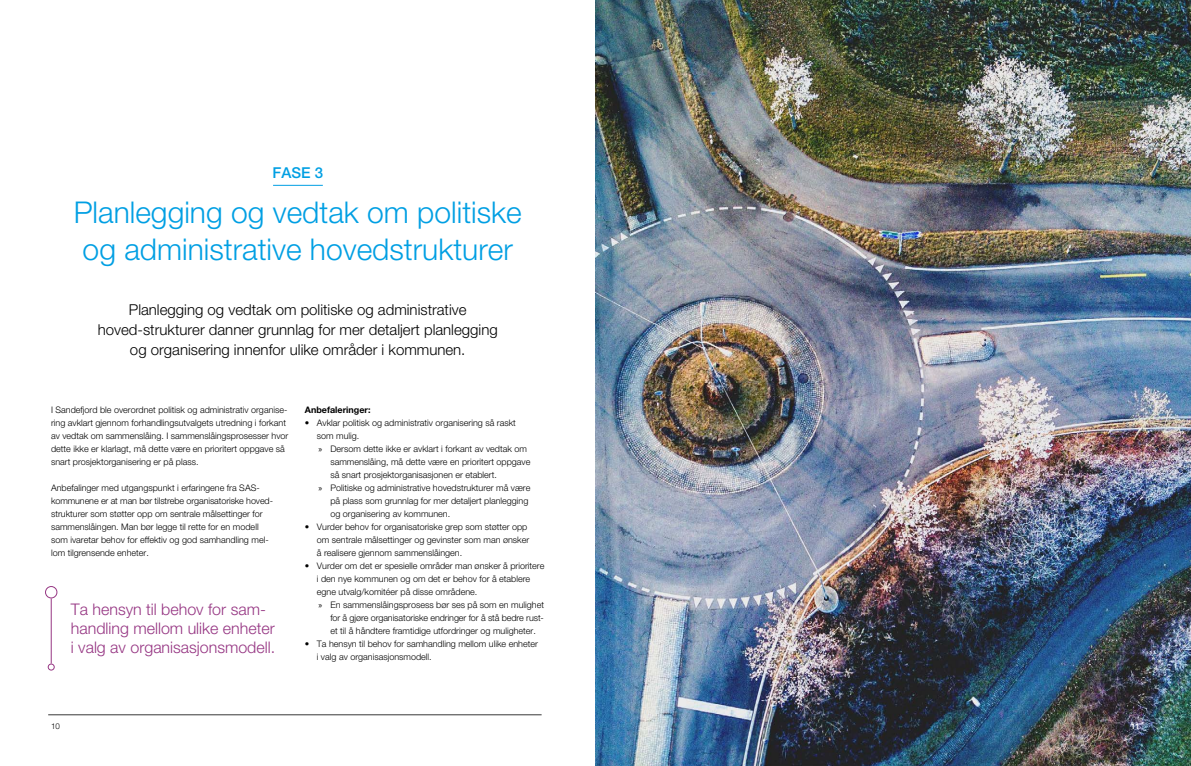
<style>
.page{position:relative;width:1191px;height:766px;background:#fff}
.page>*{position:absolute;margin:0;border:0;box-sizing:border-box;transform-origin:0 0}
.t1{font:300 30px/37px "Helvetica Neue";color:#009fe3}
.t2{font:300 16px/19px "Helvetica Neue";color:#963683}
.t3{font:300 15px/20px "Helvetica Neue";color:#000;text-align:center}
.t4{font:500 15px "Helvetica Neue";color:#009fe3}
.t5{font:300 9px/13px "Helvetica Neue";color:#000}
.t6{font:700 9px "Helvetica Neue";color:#000}
.t7{font:300 8px "Helvetica Neue";color:#000}
.t8{font:500 8px "Helvetica Neue";color:#fff}
.s1{font-family:"Myriad Pro";font-weight:400}
</style>
<div class="page">
<hr style="left:48px;top:714px;width:493px;height:1px;background:#000">
<img style="left:595px;top:0;width:596px;height:765px">
<hr style="left:51px;top:598px;width:1px;height:65px;background:#963683">
<div style="left:48px;top:663px;width:7px;height:7px;border:1px solid #963683;border-radius:50%"></div>
<div style="left:45px;top:586px;width:12px;height:12px;border:1px solid #963683;border-radius:50%"></div>
<hr style="left:273px;top:185px;width:50px;height:1px;background:#009fe3">
<h3 class="t4" style="left:272px;top:163px;width:52px">FASE 3</h3>
<h1 class="t1" style="left:74px;top:193px;width:449px">Planlegging og vedtak om politiske og administrative hovedstrukturer</h1>
<h3 class="t3" style="left:98px;top:299px;width:401px">Planlegging og vedtak om politiske og administrative hoved-strukturer danner grunnlag for mer detaljert planlegging og organisering innenfor ulike områder i kommunen.</h3>
<p class="t5" style="left:51px;top:403px;width:239px">I Sandefjord ble overordnet politisk og administrativ organise&shy;ring avklart gjennom forhandlingsutvalgets utredning i forkant av vedtak om sammenslåing. I sammenslåingsprosesser hvor dette ikke er klarlagt, må dette være en prioritert oppgave så snart prosjektorganisering er på plass.</p>
<p class="t5" style="left:51px;top:481px;width:223px">Anbefalinger med utgangspunkt i erfaringene fra SAS&shy;kommunene er at man bør tilstrebe organisatoriske hoved&shy;strukturer som støtter opp om sentrale målsettinger for sammenslåingen. Man bør legge til rette for en modell som ivaretar behov for effektiv og god samhandling mel&shy;lom tilgrensende enheter.</p>
<h2 class="t2" style="left:71px;top:599px;width:206px">Ta hensyn til behov for sam&shy;handling mellom ulike enheter i valg av organisasjonsmodell.</h2>
<p class="t6" style="left:305px;top:404px;width:67px">Anbefaleringer:</p>
<p class="t5" style="left:305px;top:416px;width:213px">• Avklar politisk og administrativ organisering så raskt</p>
<p class="t5" style="left:317px;top:429px;width:44px">som mulig.</p>
<p class="t5" style="left:318px;top:442px;width:210px"><span class="s1">»</span> Dersom dette ikke er avklart i forkant av vedtak om</p>
<p class="t5" style="left:330px;top:455px;width:202px">sammenslåing, må dette være en prioritert oppgave</p>
<p class="t5" style="left:330px;top:468px;width:168px">så snart prosjektorganisasjonen er etablert.</p>
<p class="t5" style="left:318px;top:481px;width:214px"><span class="s1">»</span> Politiske og administrative hovedstrukturer må være</p>
<p class="t5" style="left:330px;top:494px;width:200px">på plass som grunnlag for mer detaljert planlegging</p>
<p class="t5" style="left:330px;top:507px;width:121px">og organisering av kommunen.</p>
<p class="t5" style="left:317px;top:520px;width:214px;text-indent:-12px">• Vurder behov for organisatoriske grep som støtter opp om sentrale målsettinger og gevinster som man ønsker å realisere gjennom sammenslåingen.</p>
<p class="t5" style="left:305px;top:559px;width:241px">• Vurder om det er spesielle områder man ønsker å prioritere</p>
<p class="t5" style="left:317px;top:572px;width:215px">i den nye kommunen og om det er behov for å etablere</p>
<p class="t5" style="left:317px;top:585px;width:162px">egne utvalg/komitéer på disse områdene.</p>
<p class="t5" style="left:318px;top:598px;width:227px"><span class="s1">»</span> En sammenslåingsprosess bør ses på som en mulighet</p>
<p class="t5" style="left:330px;top:611px;width:215px">for å gjøre organisatoriske endringer for å stå bedre rust-</p>
<p class="t5" style="left:330px;top:624px;width:207px">et til å håndtere framtidige utfordringer og muligheter.</p>
<p class="t5" style="left:317px;top:637px;width:223px;text-indent:-12px">• Ta hensyn til behov for samhandling mellom ulike enheter i valg av organisasjonsmodell.</p>
<p class="t7" style="left:51px;top:720px;width:10px">10</p>
<p class="t8" style="left:1131px;top:721px;width:10px">11</p>
</div>
